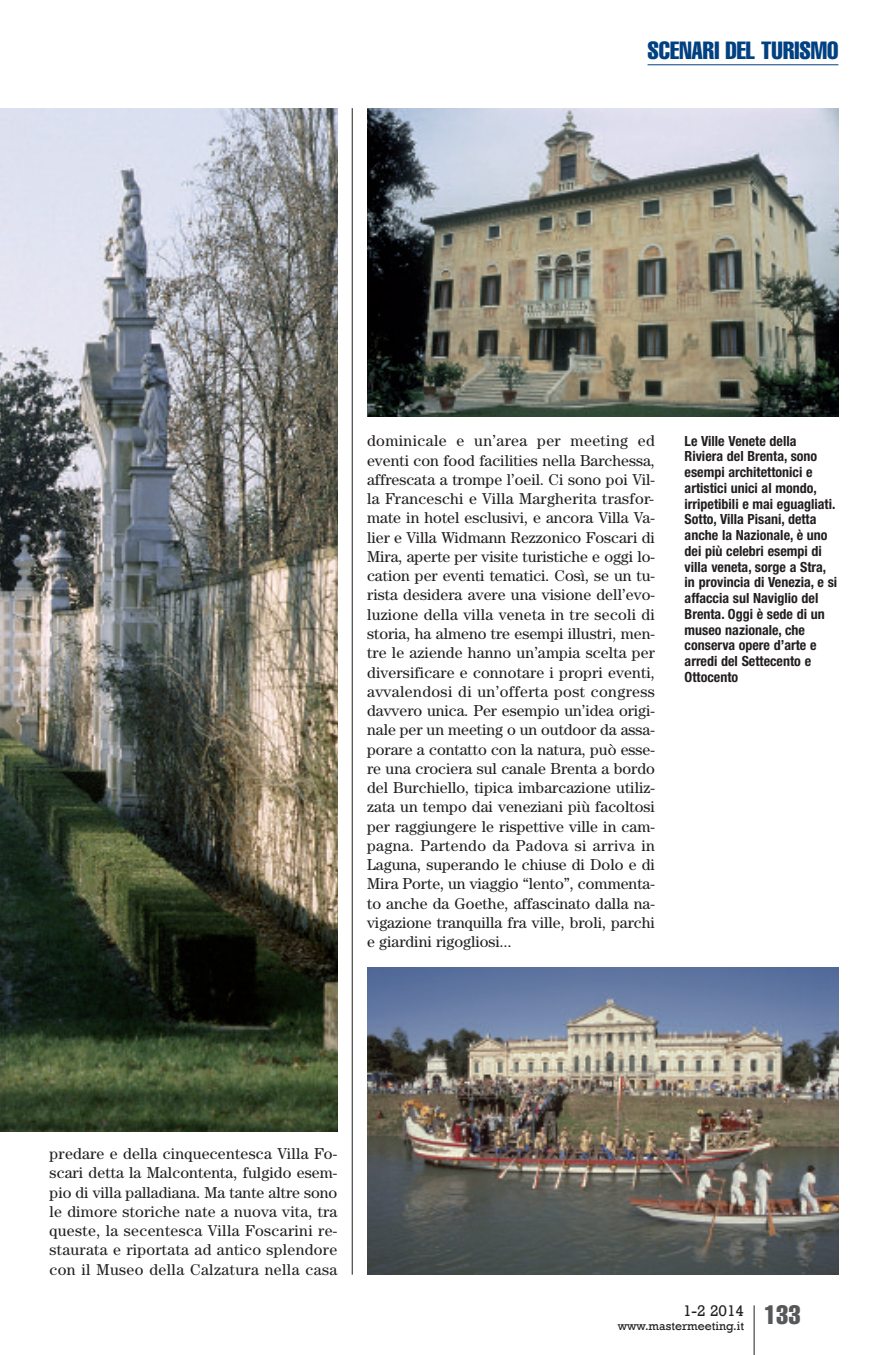
<style>
.page{position:relative;width:893px;height:1355px;background:#fff}
.page>*{position:absolute;margin:0;border:0;box-sizing:border-box;transform-origin:0 0}
.t1{font:extra-condensed 24.5px "Helvetica";color:#014081}
.t2{font:15.75px/19.2px "Century";letter-spacing:.01em;color:#231f20;text-align:justify}
.t3{font:15.75px "Rockwell";color:#231f20}
.t4{font:700 condensed 14px/15.8px "Helvetica Neue";color:#231f20}
.t5{font:12.25px "Rockwell";color:#231f20}
</style>
<div class="page">
<hr style="left:754px;top:1305px;width:1px;height:49px;background:#231f20">
<hr style="left:648px;top:64px;width:190px;height:1px;background:#014081">
<hr style="left:352px;top:108px;width:1px;height:1166px;background:#231f20">
<img style="left:0;top:108px;width:337px;height:1022px">
<img style="left:367px;top:108px;width:471px;height:309px">
<img style="left:367px;top:967px;width:471px;height:307px">
<h1 class="t1" style="left:648px;top:42px;width:192px">SCENARI DEL TURISMO</h1>
<p class="t2" style="left:367px;top:433px;width:289px">dominicale e un’area per meeting ed eventi con food facilities nella Barchessa, affrescata a trompe l’oeil. Ci sono poi Vil&shy;la Franceschi e Villa Margherita trasfor&shy;mate in hotel esclusivi, e ancora Villa Va&shy;lier e Villa Widmann Rezzonico Foscari di Mira, aperte per visite turistiche e oggi lo&shy;cation per eventi tematici. Così, se un tu&shy;rista desidera avere una visione dell’evo&shy;luzione della villa veneta in tre secoli di storia, ha almeno tre esempi illustri, men&shy;tre le aziende hanno un’ampia scelta per diversificare e connotare i propri eventi, avvalendosi di un’offerta post congress davvero unica. Per esempio un’idea origi&shy;nale per un meeting o un outdoor da assa&shy;porare a contatto con la natura, può esse&shy;re una crociera sul canale Brenta a bordo del Burchiello, tipica imbarcazione utiliz&shy;zata un tempo dai veneziani più facoltosi per raggiungere le rispettive ville in cam&shy;pagna. Partendo da Padova si arriva in Laguna, superando le chiuse di Dolo e di Mira Porte, un viaggio “lento”, commenta&shy;to anche da Goethe, affascinato dalla na&shy;vigazione tranquilla fra ville, broli, parchi e giardini rigogliosi...</p>
<p class="t4" style="left:685px;top:434px;width:154px">Le Ville Venete della<br>Riviera del Brenta, sono esempi architettonici e artistici unici al mondo, irripetibili e mai eguagliati.<br>Sotto, Villa Pisani, detta anche la Nazionale, è uno dei più celebri esempi di villa veneta, sorge a Stra, in provincia di Venezia, e si affaccia sul Naviglio del<br>Brenta. Oggi è sede di un museo nazionale, che conserva opere d’arte e arredi del Settecento e<br>Ottocento</p>
<p class="t2" style="left:50px;top:1145px;width:289px">predare e della cinquecentesca Villa Fo&shy;scari detta la Malcontenta, fulgido esem&shy;pio di villa palladiana. Ma tante altre sono le dimore storiche nate a nuova vita, tra queste, la secentesca Villa Foscarini re&shy;staurata e riportata ad antico splendore con il Museo della Calzatura nella casa</p>
<p class="t5" style="left:618px;top:1318px;width:184px">www.mastermeeting.it <sup>133</sup></p>
<p class="t3" style="left:683px;top:1300px;width:63px">1-2 2014</p>
</div>
